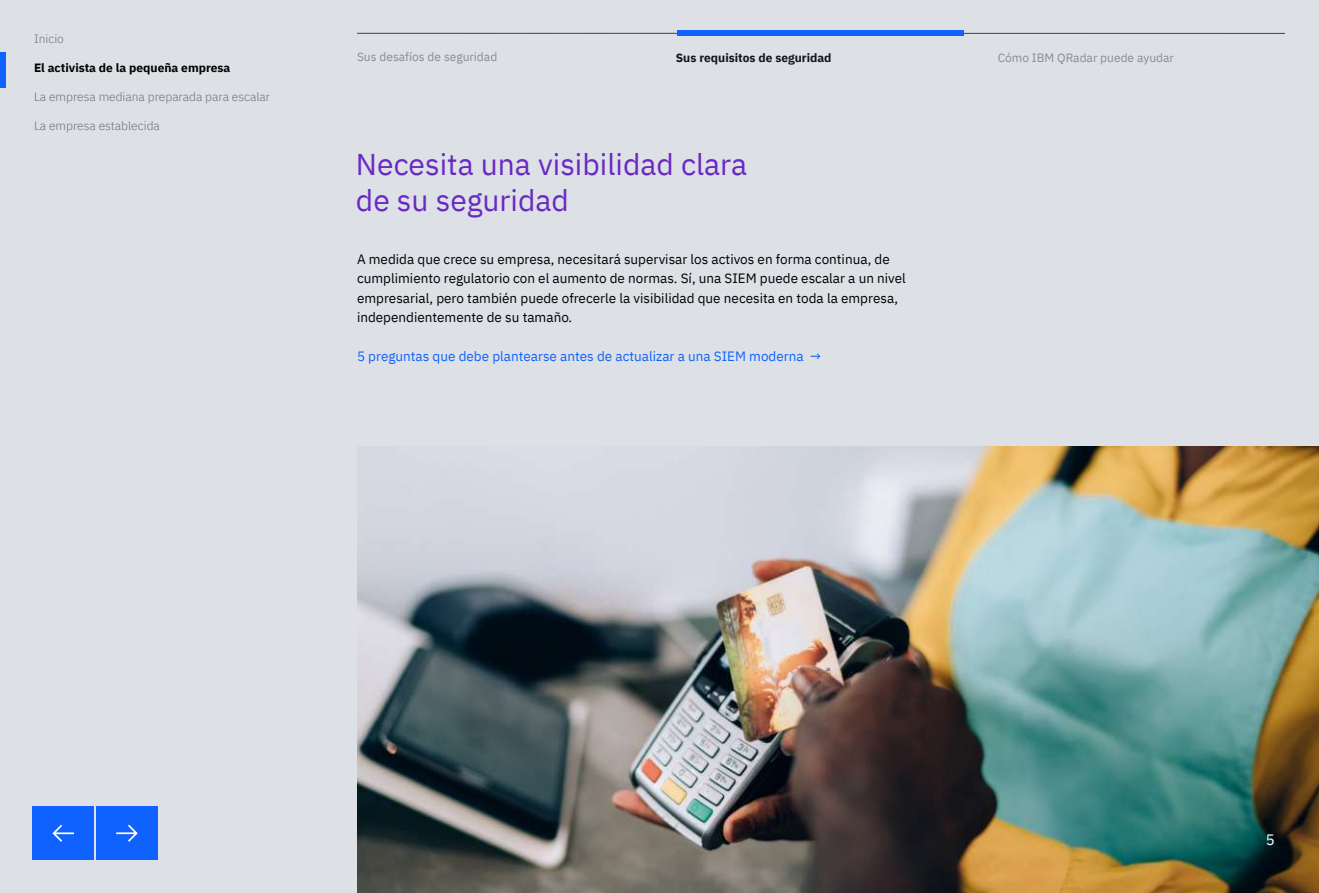
<style>
.page{position:relative;width:1319px;height:893px;background:#fff}
.page>*{position:absolute;margin:0;border:0;box-sizing:border-box;transform-origin:0 0}
.t1{font:30px/36px "IBM Plex Sans";color:#6929c4}
.t2{font:15px "IBM Plex Sans";color:#fff}
.t3{font:13.5px/19.5px "IBM Plex Sans";color:#000}
.t4{font:13.5px "IBM Plex Sans";color:#0f62fe}
.t5{font:300 12px "IBM Plex Sans";color:#697077}
.t6{font:12px "IBM Plex Sans";color:#878d96}
.t7{font:700 12px "IBM Plex Sans";color:#000}
.t8{font:700 12px "IBM Plex Sans";color:#121619}
</style>
<div class="page">
<div style="left:0;top:0;width:1318px;height:893px;background:#dde1e6"></div>
<img style="left:357px;top:446px;width:961px;height:447px">
<hr style="left:357px;top:33px;width:927px;height:1px;background:#525252">
<div style="left:676px;top:31px;width:287px;height:5px;background:#0f62fe"></div>
<div style="left:0;top:52px;width:5px;height:36px;background:#0f62fe"></div>
<div style="left:33px;top:806px;width:61px;height:54px;background:#0f62fe"></div>
<div style="left:97px;top:806px;width:61px;height:54px;background:#0f62fe"></div>
<p class="t5" style="left:34px;top:30px;width:31px">Inicio</p>
<p class="t7" style="left:34px;top:58px;width:198px">El activista de la pequeña empresa</p>
<p class="t5" style="left:34px;top:88px;width:238px">La empresa mediana preparada para escalar</p>
<p class="t5" style="left:34px;top:116px;width:127px">La empresa establecida</p>
<p class="t6" style="left:357px;top:47px;width:142px">Sus desafíos de seguridad</p>
<p class="t8" style="left:675px;top:48px;width:157px">Sus requisitos de seguridad</p>
<p class="t6" style="left:997px;top:48px;width:178px">Cómo IBM QRadar puede ayudar</p>
<h1 class="t1" style="left:356px;top:144px;width:392px">Necesita una visibilidad clara de su seguridad</h1>
<p class="t3" style="left:357px;top:248px;width:550px">A medida que crece su empresa, necesitará supervisar los activos en forma continua, de cumplimiento regulatorio con el aumento de normas. Sí, una SIEM puede escalar a un nivel empresarial, pero también puede ofrecerle la visibilidad que necesita en toda la empresa, independientemente de su tamaño.</p>
<p class="t4" style="left:357px;top:346px;width:465px">5 preguntas que debe plantearse antes de actualizar a una SIEM moderna →</p>
<p class="t2" style="left:1265px;top:828px;width:10px">5</p>
</div>
